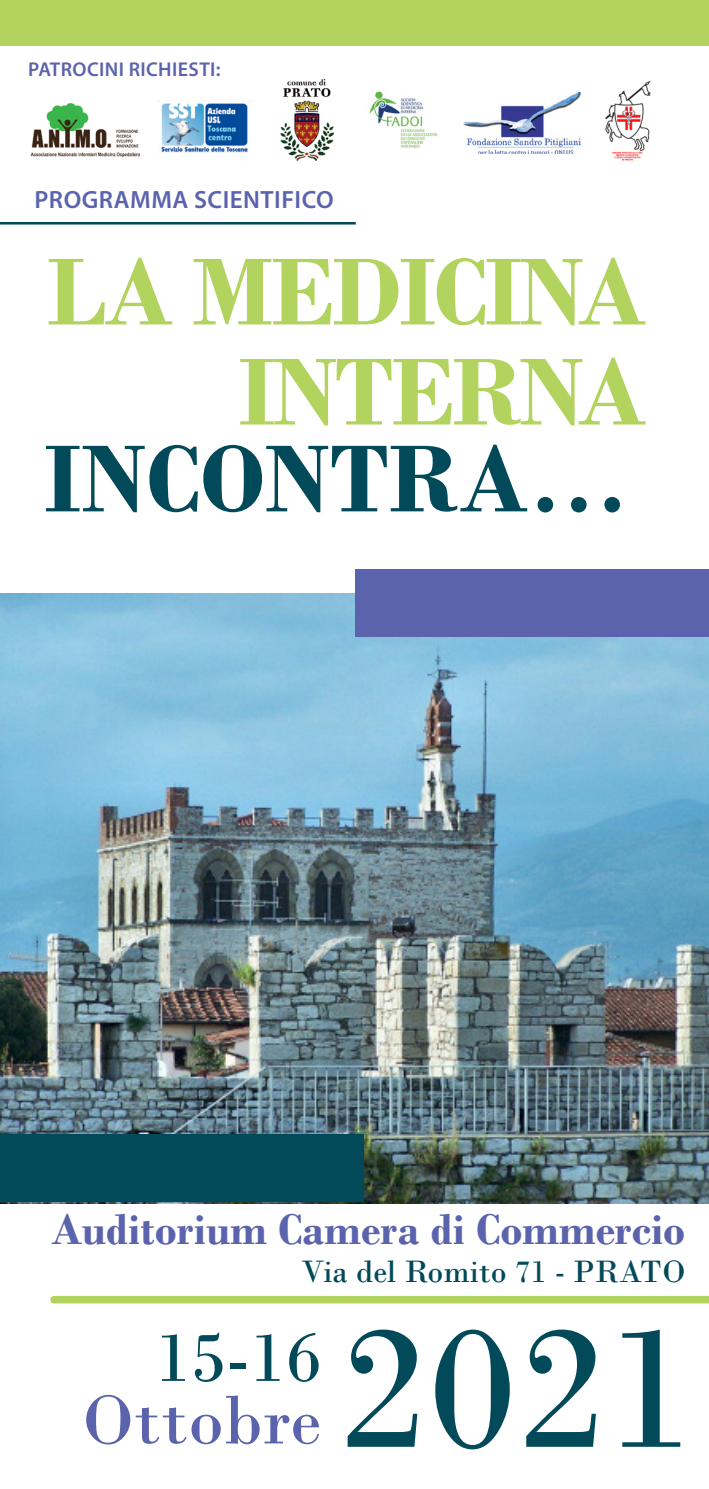
<style>
.page{position:relative;width:709px;height:1489px;background:#fff}
.page>*{position:absolute;margin:0;border:0;box-sizing:border-box;transform-origin:0 0}
.t1{font:182.25px "Bodoni";color:#024959}
.t2{font:700 100px/100px "Bodoni";letter-spacing:-.03em;color:#b2d45f;text-align:right}
.t3{font:700 100px "Bodoni";color:#024959}
.t4{font:72.5px/62.5px "Bodoni";color:#5b63ad;text-align:right}
.t5{font:700 45px "Bodoni";color:#5b63ad}
.t6{font:32.5px "Bodoni";color:#024959}
.t7{font:600 25px "Myriad Pro";letter-spacing:.02em;color:#5b63ad}
.t8{font:600 20px "Myriad Pro";letter-spacing:.02em;color:#5b63ad}
.s1{color:#024959}
</style>
<div class="page">
<img style="left:0;top:594px;width:709px;height:609px">
<div style="left:54px;top:1295px;width:655px;height:8px;background:#b2d45f"></div>
<div style="left:1px;top:0;width:708px;height:46px;background:#b2d45f"></div>
<div style="left:355px;top:569px;width:353px;height:67px;background:#5b63ad"></div>
<div style="left:0;top:1134px;width:363px;height:67px;background:#024959"></div>
<hr style="left:0;top:222px;width:356px;height:2px;background:#024959">
<img style="left:30px;top:103px;width:110px;height:55px">
<img style="left:369px;top:91px;width:69px;height:57px">
<img style="left:161px;top:103px;width:87px;height:50px">
<img style="left:463px;top:93px;width:119px;height:60px">
<img style="left:605px;top:80px;width:45px;height:81px">
<img style="left:280px;top:80px;width:54px;height:80px">
<p class="t8" style="left:28px;top:56px;width:194px">PATROCINI RICHIESTI:</p>
<p class="t7" style="left:34px;top:184px;width:301px">PROGRAMMA SCIENTIFICO</p>
<p class="t2" style="left:47px;top:241px;width:601px">LA MEDICINA<br>INTERNA</p>
<p class="t3" style="left:44px;top:419px;width:586px">INCONTRA…</p>
<p class="t5" style="left:51px;top:1202px;width:635px">Auditorium Camera di Commercio</p>
<p class="t6" style="left:302px;top:1251px;width:385px">Via del Romito 71 - PRATO</p>
<p class="t4" style="left:83px;top:1326px;width:240px"><span class="s1">15-16<br></span>Ottobre</p>
<p class="t1" style="left:338px;top:1279px;width:359px">2021</p>
</div>
